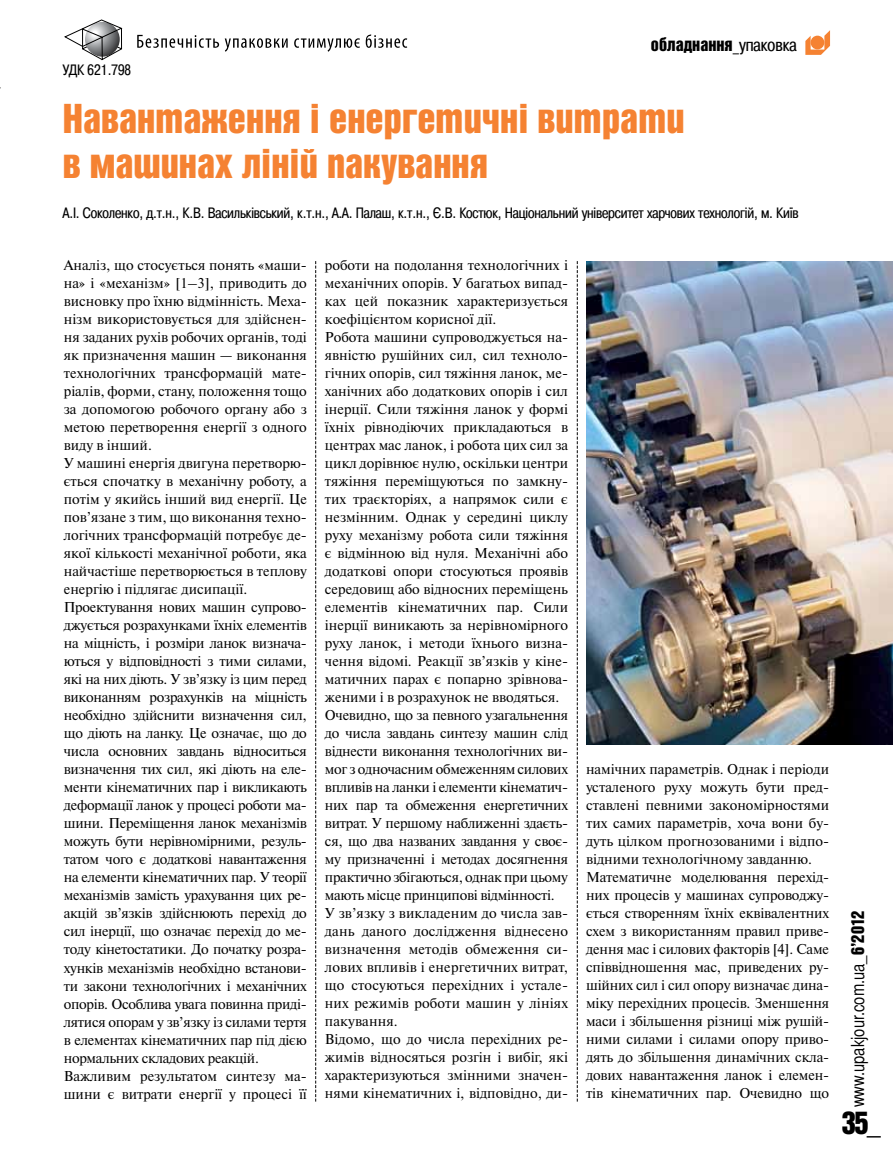
<style>
.page{position:relative;width:893px;height:1170px;background:#fff}
.page>*{position:absolute;margin:0;border:0;box-sizing:border-box;transform-origin:0 0}
.t1{font:40.5px/45px "Bastion Kontrast Alt C";color:#f58232}
.t2{font:31.5px "Bastion Kontrast Alt C";color:#000}
.t3{font:18px "Bastion C";color:#000}
.t4{font:18px "Bastion Kontrast Alt C";color:#000}
.t5{font:15px "Pragmatica Cond C";letter-spacing:-.01em;color:#000}
.t6{font:14.25px/18px "Newton C";color:#000}
.t7{font:14.25px/18px "Newton C";letter-spacing:-.02em;color:#000}
.s1{font-family:"Pragmatica Cond C"}
.s2{font-family:"Bastion Kontrast Alt C"}
</style>
<div class="page">
<svg style="left:137px;top:35px;width:82px;height:13px"></svg>
<svg style="left:225px;top:38px;width:63px;height:14px"></svg>
<svg style="left:294px;top:38px;width:66px;height:14px"></svg>
<svg style="left:366px;top:34px;width:41px;height:14px"></svg>
<svg style="left:64px;top:19px;width:59px;height:42px"></svg>
<svg style="left:805px;top:30px;width:25px;height:25px"></svg>
<svg style="left:315px;top:261px;width:1px;height:840px"></svg>
<svg style="left:577px;top:261px;width:1px;height:840px"></svg>
<img style="left:586px;top:261px;width:307px;height:483px">
<p class="t4" style="left:651px;top:36px;width:147px">обладнання<span class="s1">_упаковка</span></p>
<p class="t5" style="left:63px;top:62px;width:70px">УДК 621.798</p>
<h1 class="t1" style="left:63px;top:96px;width:623px">Навантаження і енергетичні витрати в машинах ліній пакування</h1>
<p class="t5" style="left:63px;top:204px;width:737px">А.І. Соколенко, д.т.н., К.В. Васильківський, к.т.н., А.А. Палаш, к.т.н., Є.В. Костюк, Національний університет харчових технологій, м. Київ</p>
<p class="t7" style="left:64px;top:256px;width:245px">Аналіз, що стосується понять «маши&shy;на» і «механізм» [1–3], приводить до висновку про їхню відмінність. Меха&shy;нізм використовується для здійснен&shy;ня заданих рухів робочих органів, тоді як призначення машин — виконання технологічних трансформацій мате&shy;ріалів, форми, стану, положення тощо за допомогою робочого органу або з метою перетворення енергії з одного виду в інший.<br>У машині енергія двигуна перетворю&shy;ється спочатку в механічну роботу, а потім у якийсь інший вид енергії. Це пов’язане з тим, що виконання техно&shy;логічних трансформацій потребує де&shy;якої кількості механічної роботи, яка найчастіше перетворюється в теплову енергію і підлягає дисипації.<br>Проектування нових машин супрово&shy;джується розрахунками їхніх елементів на міцність, і розміри ланок визнача&shy;ються у відповідності з тими силами, які на них діють. У зв’язку із цим перед виконанням розрахунків на міцність необхідно здійснити визначення сил, що діють на ланку. Це означає, що до числа основних завдань відноситься визначення тих сил, які діють на еле&shy;менти кінематичних пар і викликають деформації ланок у процесі роботи ма&shy;шини. Переміщення ланок механізмів можуть бути нерівномірними, резуль&shy;татом чого є додаткові навантаження на елементи кінематичних пар. У теорії механізмів замість урахування цих ре&shy;акцій зв’язків здійснюють перехід до сил інерції, що означає перехід до ме&shy;тоду кінетостатики. До початку розра&shy;хунків механізмів необхідно встанови&shy;ти закони технологічних і механічних опорів. Особлива увага повинна приді&shy;лятися опорам у зв’язку із силами тертя в елементах кінематичних пар під дією нормальних складових реакцій.<br>Важливим результатом синтезу ма&shy;шини є витрати енергії у процесі її</p>
<p class="t6" style="left:325px;top:256px;width:245px">роботи на подолання технологічних і механічних опорів. У багатьох випад&shy;ках цей показник характеризується коефіцієнтом корисної дії.<br>Робота машини супроводжується на&shy;явністю рушійних сил, сил техноло&shy;гічних опорів, сил тяжіння ланок, ме&shy;ханічних або додаткових опорів і сил інерції. Сили тяжіння ланок у формі їхніх рівнодіючих прикладаються в центрах мас ланок, і робота цих сил за цикл дорівнює нулю, оскільки центри тяжіння переміщуються по замкну&shy;тих траєкторіях, а напрямок сили є незмінним. Однак у середині циклу руху механізму робота сили тяжіння є відмінною від нуля. Механічні або додаткові опори стосуються проявів середовищ або відносних переміщень елементів кінематичних пар. Сили інерції виникають за нерівномірного руху ланок, і методи їхнього визна&shy;чення відомі. Реакції зв’язків у кіне&shy;матичних парах є попарно зрівнова&shy;женими і в розрахунок не вводяться.<br>Очевидно, що за певного узагальнення до числа завдань синтезу машин слід віднести виконання технологічних ви&shy;мог з одночасним обмеженням силових впливів на ланки і елементи кінематич&shy;них пар та обмеження енергетичних витрат. У першому наближенні здаєть&shy;ся, що два названих завдання у своє&shy;му призначенні і методах досягнення практично збігаються, однак при цьому мають місце принципові відмінності.<br>У зв’язку з викладеним до числа зав&shy;дань даного дослідження віднесено визначення методів обмеження си&shy;лових впливів і енергетичних витрат, що стосуються перехідних і устале&shy;них режимів роботи машин у лініях пакування.<br>Відомо, що до числа перехідних ре&shy;жимів відносяться розгін і вибіг, які характеризуються змінними значен&shy;нями кінематичних і, відповідно, ди-</p>
<p class="t6" style="left:586px;top:760px;width:245px">намічних параметрів. Однак і періоди усталеного руху можуть бути пред&shy;ставлені певними закономірностями тих самих параметрів, хоча вони бу&shy;дуть цілком прогнозованими і відпо&shy;відними технологічному завданню.<br>Математичне моделювання перехід&shy;них процесів у машинах супроводжу&shy;ється створенням їхніх еквівалентних схем з використанням правил приве&shy;дення мас і силових факторів [4]. Саме співвідношення мас, приведених ру&shy;шійних сил і сил опору визначає дина&shy;міку перехідних процесів. Зменшення маси і збільшення різниці між рушій&shy;ними силами і силами опору приво&shy;дять до збільшення динамічних скла&shy;дових навантаження ланок і елемен&shy;тів кінематичних пар. Очевидно що</p>
<p class="t3" style="left:847px;top:1107px;width:198px;rotate:-90deg">www.upakjour.com.ua_<span class="s2">6’2012</span></p>
<h2 class="t2" style="left:842px;top:1106px;width:41px">35_</h2>
</div>
